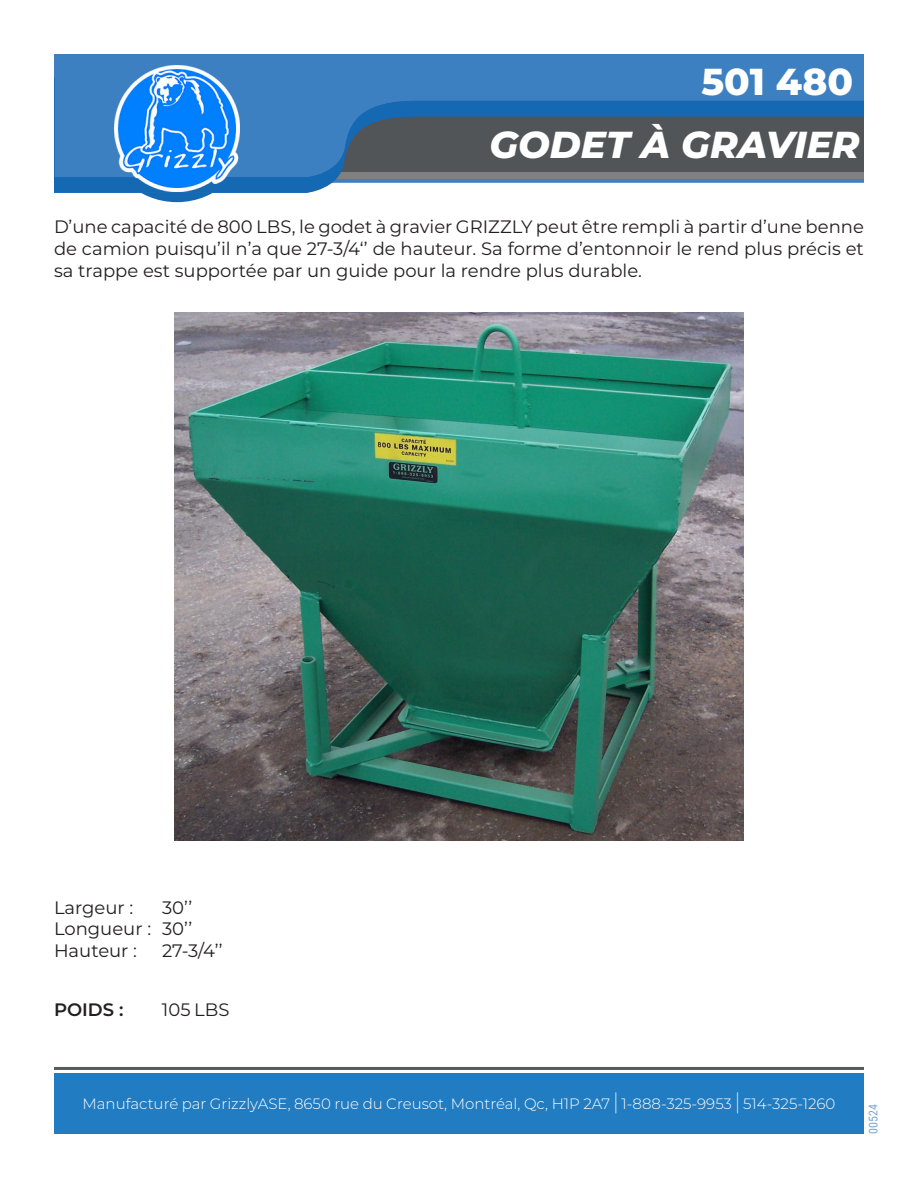
<style>
.page{position:relative;width:918px;height:1188px;background:#fff}
.page>*{position:absolute;margin:0;border:0;box-sizing:border-box;transform-origin:0 0}
.Titre{font:italic 800 37.5px "Montserrat";color:#fff}
.NumProduit{font:800 37.5px "Montserrat";color:#fff}
.t1{font:18px/21.6px "Montserrat";color:#231f20;text-align:justify}
.t2{font:600 18px "Montserrat";color:#231f20}
.t3{font:300 15px "Montserrat";color:#fff}
.t4{font:12px "Roboto Condensed";color:#2e75bb}
.s1{font-size:22.5px}
</style>
<div class="page">
<div style="left:54px;top:1074px;width:810px;height:60px;background:#217cc1"></div>
<hr style="left:54px;top:1067px;width:810px;height:3px;background:#55595b">
<div style="left:54px;top:54px;width:810px;height:24px;background:#3d80c2"></div>
<svg style="left:54px;top:78px;width:810px;height:115px;background:#4e759b"></svg>
<img style="left:114px;top:66px;width:126px;height:125px">
<img style="left:175px;top:312px;width:568px;height:528px">
<p class="NumProduit" style="left:702px;top:54px;width:153px">501 480</p>
<p class="Titre" style="left:489px;top:118px;width:372px">GODET À GRAVIER</p>
<p class="t1" style="left:54px;top:216px;width:811px">D’une capacité de 800 LBS, le godet à gravier GRIZZLY peut être rempli à partir d’une benne de camion puisqu’il n’a que 27-3/4‘’ de hauteur. Sa forme d’entonnoir le rend plus précis et sa trappe est supportée par un guide pour la rendre plus durable.</p>
<p class="t1" style="left:54px;top:896px;width:81px">Largeur :</p>
<p class="t1" style="left:162px;top:896px;width:32px">30’’</p>
<p class="t1" style="left:54px;top:918px;width:140px">Longueur : 30’’</p>
<p class="t1" style="left:54px;top:939px;width:85px">Hauteur :</p>
<p class="t1" style="left:162px;top:939px;width:62px">27-3/4’’</p>
<p class="t2" style="left:54px;top:997px;width:71px">POIDS :</p>
<p class="t1" style="left:162px;top:999px;width:69px">105 LBS</p>
<p class="t3" style="left:83px;top:1093px;width:754px">Manufacturé par GrizzlyASE, 8650 rue du Creusot, Montréal, Qc, H1P 2A7 <span class="s1">|</span> 1-888-325-9953 <span class="s1">|</span> 514-325-1260</p>
<p class="t4" style="left:865px;top:1134px;width:31px;rotate:-90deg">00524</p>
</div>
